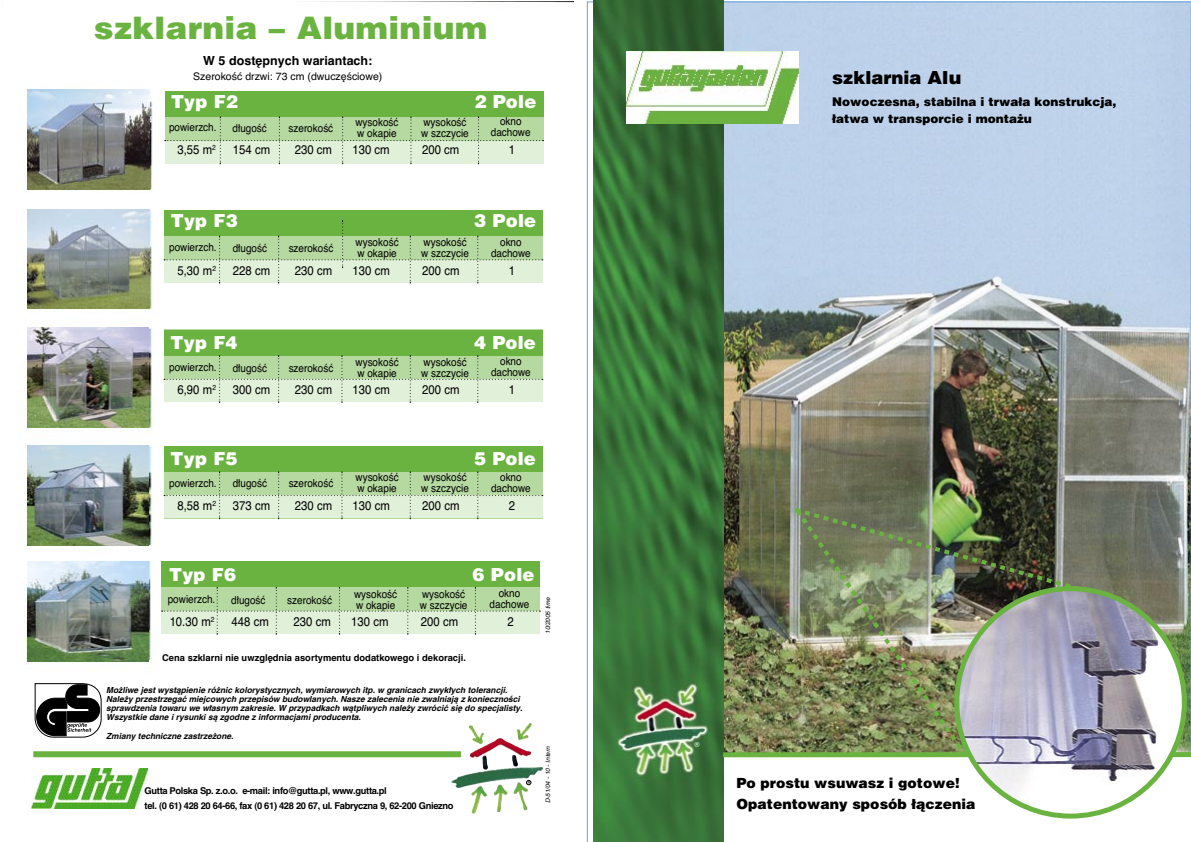
<style>
.page{position:relative;width:1191px;height:842px;background:#fff}
.page>*{position:absolute;margin:0;border:0;box-sizing:border-box;transform-origin:0 0}
.t1{font:900 31px "Phelvetica";letter-spacing:.01em;color:#6bb340;scale:1.05 1}
.t2{font:900 18px "Phelvetica";letter-spacing:.01em;color:#fff}
.t3{font:900 18px "Phelvetica";color:#000}
.t4{font:900 14px "Phelvetica";color:#000}
.t5{font:12px "Phelvetica";color:#000;scale:.9 1}
.t6{font:900 12px "Phelvetica";color:#000}
.t7{font:700 12px "Phelvetica";color:#000}
.t8{font:10.5px "Phelvetica";color:#000;scale:.9 1}
.t9{font:10px "Phelvetica";color:#000}
.t10{font:700 9px "Phelvetica";letter-spacing:-.04em;color:#000}
.t11{font:700 9px "Phelvetica";color:#000}
.t12{font:italic 700 8px/9px "Phelvetica";color:#000}
.Normale{font:7px "Helvetica";color:#fff}
.t13{font:italic 6px "Phelvetica";color:#000}
</style>
<div class="page">
<img style="left:587px;top:1px;width:604px;height:841px">
<img style="left:24px;top:1px;width:549px;height:813px">
<img style="left:32px;top:768px;width:115px;height:41px">
<div style="left:33px;top:751px;width:428px;height:6px;background:#6bb340"></div>
<img style="left:468px;top:723px;width:64px;height:35px">
<svg style="left:526px;top:780px;width:5px;height:5px"></svg>
<div style="left:164px;top:210px;width:378px;height:26px;background:#6bb340"></div>
<svg style="left:164px;top:220px;width:379px;height:63px"></svg>
<div style="left:164px;top:330px;width:378px;height:26px;background:#6bb340"></div>
<svg style="left:164px;top:355px;width:379px;height:47px;background:#c7e1b8"></svg>
<div style="left:164px;top:446px;width:378px;height:26px;background:#6bb340"></div>
<svg style="left:164px;top:471px;width:379px;height:47px;background:#c7e1b8"></svg>
<div style="left:165px;top:91px;width:378px;height:26px;background:#6bb340"></div>
<svg style="left:165px;top:116px;width:378px;height:47px;background:#c6e1b7"></svg>
<div style="left:162px;top:561px;width:378px;height:26px;background:#6bb340"></div>
<svg style="left:162px;top:587px;width:378px;height:47px;background:#c9e2ba"></svg>
<img style="left:790px;top:505px;width:294px;height:89px">
<img style="left:28px;top:90px;width:121px;height:99px">
<img style="left:28px;top:209px;width:121px;height:100px">
<img style="left:27px;top:328px;width:122px;height:100px">
<img style="left:27px;top:446px;width:122px;height:100px">
<img style="left:27px;top:561px;width:122px;height:100px">
<div style="left:703px;top:756px;width:487px;height:85px;background:#fff"></div>
<img style="left:594px;top:0;width:129px;height:842px">
<img style="left:792px;top:505px;width:179px;height:256px">
<img style="left:626px;top:51px;width:173px;height:72px">
<div style="left:723px;top:752px;width:468px;height:5px;background:#6bb340"></div>
<img style="left:956px;top:589px;width:228px;height:227px;border-radius:50%">
<div style="left:954px;top:586px;width:232px;height:233px;border:5px solid #6bb340;border-radius:50%"></div>
<svg style="left:35px;top:683px;width:66px;height:54px"></svg>
<p class="t1" style="left:94px;top:8px;width:376px">szklarnia – Aluminium</p>
<p class="t7" style="left:203px;top:53px;width:171px">W 5 dost´pnych wariantach:</p>
<p class="t9" style="left:193px;top:70px;width:191px">SzerokoÊç drzwi: 73 cm (dwucz´Êciowe)</p>
<p class="t2" style="left:171px;top:90px;width:68px">Typ F2</p>
<p class="t2" style="left:474px;top:90px;width:63px">2 Pole</p>
<p class="t8" style="left:169px;top:121px;width:54px">powierzch.</p>
<p class="t8" style="left:233px;top:121px;width:40px">d∏ugoÊç</p>
<p class="t8" style="left:288px;top:121px;width:51px">szerokoÊç</p>
<p class="t8" style="left:355px;top:116px;width:49px">wysokoÊç</p>
<p class="t8" style="left:357px;top:127px;width:45px">w okapie</p>
<p class="t8" style="left:423px;top:116px;width:49px">wysokoÊç</p>
<p class="t8" style="left:421px;top:127px;width:54px">w szczycie</p>
<p class="t8" style="left:500px;top:115px;width:25px">okno</p>
<p class="t8" style="left:491px;top:126px;width:46px">dachowe</p>
<p class="t5" style="left:177px;top:143px;width:44px">3,55 m<sup>2</sup></p>
<p class="t5" style="left:233px;top:143px;width:43px">154 cm</p>
<p class="t5" style="left:295px;top:143px;width:43px">230 cm</p>
<p class="t5" style="left:352px;top:143px;width:43px">130 cm</p>
<p class="t5" style="left:422px;top:143px;width:43px">200 cm</p>
<p class="t5" style="left:509px;top:143px;width:9px">1</p>
<p class="t2" style="left:171px;top:210px;width:68px">Typ F3</p>
<p class="t2" style="left:474px;top:210px;width:63px">3 Pole</p>
<p class="t5" style="left:177px;top:263px;width:44px">5,30 m<sup>2</sup></p>
<p class="t5" style="left:233px;top:263px;width:43px">228 cm</p>
<p class="t5" style="left:295px;top:263px;width:43px">230 cm</p>
<p class="t5" style="left:352px;top:263px;width:43px">130 cm</p>
<p class="t5" style="left:422px;top:263px;width:43px">200 cm</p>
<p class="t5" style="left:509px;top:263px;width:9px">1</p>
<p class="t8" style="left:500px;top:236px;width:25px">okno</p>
<p class="t8" style="left:491px;top:247px;width:46px">dachowe</p>
<p class="t8" style="left:169px;top:241px;width:54px">powierzch.</p>
<p class="t8" style="left:233px;top:242px;width:40px">d∏ugoÊç</p>
<p class="t8" style="left:289px;top:242px;width:51px">szerokoÊç</p>
<p class="t8" style="left:355px;top:236px;width:49px">wysokoÊç</p>
<p class="t8" style="left:423px;top:236px;width:49px">wysokoÊç</p>
<p class="t8" style="left:421px;top:247px;width:54px">w szczycie</p>
<p class="t8" style="left:357px;top:247px;width:45px">w okapie</p>
<p class="t2" style="left:171px;top:331px;width:68px">Typ F4</p>
<p class="t2" style="left:474px;top:331px;width:63px">4 Pole</p>
<p class="t8" style="left:169px;top:361px;width:54px">powierzch.</p>
<p class="t8" style="left:233px;top:361px;width:40px">d∏ugoÊç</p>
<p class="t8" style="left:289px;top:361px;width:51px">szerokoÊç</p>
<p class="t8" style="left:355px;top:355px;width:49px">wysokoÊç</p>
<p class="t8" style="left:357px;top:366px;width:45px">w okapie</p>
<p class="t8" style="left:423px;top:355px;width:49px">wysokoÊç</p>
<p class="t8" style="left:421px;top:366px;width:54px">w szczycie</p>
<p class="t8" style="left:500px;top:355px;width:25px">okno</p>
<p class="t8" style="left:491px;top:366px;width:46px">dachowe</p>
<p class="t5" style="left:177px;top:382px;width:44px">6,90 m<sup>2</sup></p>
<p class="t5" style="left:233px;top:382px;width:43px">300 cm</p>
<p class="t5" style="left:295px;top:382px;width:43px">230 cm</p>
<p class="t5" style="left:352px;top:382px;width:43px">130 cm</p>
<p class="t5" style="left:422px;top:382px;width:43px">200 cm</p>
<p class="t5" style="left:509px;top:382px;width:9px">1</p>
<p class="t2" style="left:171px;top:447px;width:68px">Typ F5</p>
<p class="t2" style="left:474px;top:447px;width:63px">5 Pole</p>
<p class="t8" style="left:169px;top:476px;width:54px">powierzch.</p>
<p class="t8" style="left:233px;top:477px;width:40px">d∏ugoÊç</p>
<p class="t8" style="left:289px;top:477px;width:51px">szerokoÊç</p>
<p class="t8" style="left:355px;top:471px;width:49px">wysokoÊç</p>
<p class="t8" style="left:357px;top:482px;width:45px">w okapie</p>
<p class="t8" style="left:423px;top:471px;width:49px">wysokoÊç</p>
<p class="t8" style="left:421px;top:482px;width:54px">w szczycie</p>
<p class="t8" style="left:500px;top:471px;width:25px">okno</p>
<p class="t8" style="left:491px;top:482px;width:46px">dachowe</p>
<p class="t5" style="left:177px;top:498px;width:44px">8,58 m<sup>2</sup></p>
<p class="t5" style="left:233px;top:498px;width:43px">373 cm</p>
<p class="t5" style="left:295px;top:498px;width:43px">230 cm</p>
<p class="t5" style="left:352px;top:498px;width:43px">130 cm</p>
<p class="t5" style="left:422px;top:498px;width:43px">200 cm</p>
<p class="t5" style="left:509px;top:498px;width:9px">2</p>
<p class="t2" style="left:169px;top:563px;width:68px">Typ F6</p>
<p class="t2" style="left:472px;top:563px;width:63px">6 Pole</p>
<p class="t8" style="left:168px;top:592px;width:54px">powierzch.</p>
<p class="t8" style="left:231px;top:593px;width:40px">d∏ugoÊç</p>
<p class="t8" style="left:287px;top:593px;width:51px">szerokoÊç</p>
<p class="t8" style="left:354px;top:587px;width:49px">wysokoÊç</p>
<p class="t8" style="left:356px;top:598px;width:45px">w okapie</p>
<p class="t8" style="left:422px;top:587px;width:49px">wysokoÊç</p>
<p class="t8" style="left:420px;top:598px;width:54px">w szczycie</p>
<p class="t8" style="left:499px;top:587px;width:25px">okno</p>
<p class="t8" style="left:489px;top:598px;width:46px">dachowe</p>
<p class="t5" style="left:170px;top:614px;width:51px">10.30 m<sup>2</sup></p>
<p class="t5" style="left:231px;top:614px;width:43px">448 cm</p>
<p class="t5" style="left:293px;top:614px;width:43px">230 cm</p>
<p class="t5" style="left:351px;top:614px;width:43px">130 cm</p>
<p class="t5" style="left:421px;top:614px;width:43px">200 cm</p>
<p class="t5" style="left:507px;top:614px;width:9px">2</p>
<p class="t11" style="left:162px;top:652px;width:305px">Cena szklarni nie uwzgl´dnia asortymentu dodatkowego i dekoracji.</p>
<p class="t12" style="left:106px;top:686px;width:403px">Mo˝liwe jest wystàpienie ró˝nic kolorystycznych, wymiarowych itp. w granicach zwyk∏ych tolerancji.</p>
<p class="t12" style="left:106px;top:695px;width:418px">Nale˝y przestrzegaç miejcowych przepisów budowlanych. Nasze zalecenia nie zwalniajà z koniecznoÊci sprawdzenia towaru we w∏asnym zakresie. W przypadkach wàtpliwych nale˝y zwróciç si´ do specjalisty.<br>Wszystkie dane i rysunki sà zgodne z informacjami producenta.</p>
<p class="t12" style="left:106px;top:732px;width:129px">Zmiany techniczne zastrze˝one.</p>
<p class="t10" style="left:145px;top:786px;width:244px">Gutta Polska Sp. z.o.o. e-mail: info@gutta.pl, www.gutta.pl</p>
<p class="t10" style="left:145px;top:801px;width:310px">tel. (0 61) 428 20 64-66, fax (0 61) 428 20 67, ul. Fabryczna 9, 62-200 Gniezno</p>
<p class="t13" style="left:544px;top:634px;width:38px;rotate:-90deg">10/2005 time</p>
<p class="t13" style="left:544px;top:803px;width:58px;rotate:-90deg">D-51/04 - 10 - Intern</p>
<p class="t3" style="left:832px;top:67px;width:130px">szklarnia Alu</p>
<p class="t6" style="left:832px;top:94px;width:285px">Nowoczesna, stabilna i trwa∏a konstrukcja,</p>
<p class="t6" style="left:832px;top:111px;width:201px">∏atwa w transporcie i monta˝u</p>
<p class="Normale" style="left:694px;top:739px;width:7px">®</p>
<p class="t4" style="left:736px;top:775px;width:225px">Po prostu wsuwasz i gotowe!</p>
<p class="t4" style="left:736px;top:796px;width:240px">Opatentowany sposób ∏àczenia</p>
</div>
